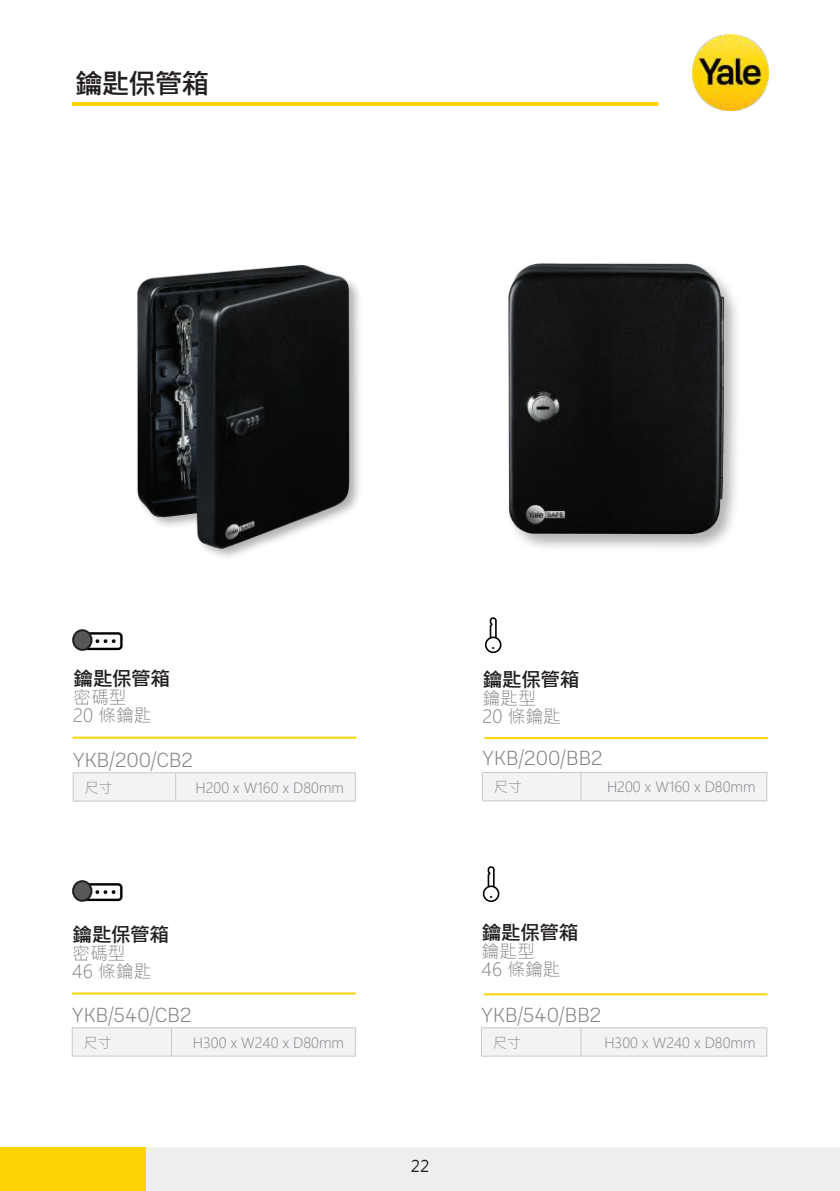
<style>
.page{position:relative;width:840px;height:1191px;background:#fff}
.page>*{position:absolute;margin:0;border:0;box-sizing:border-box;transform-origin:0 0}
.t1{font:700 28px "Microsoft Jheng Hei";letter-spacing:-.06em;color:#231f20}
.t2{font:300 20px "Yale Solis";letter-spacing:.005em;color:#808285}
.t3{font:700 20px "Microsoft Jheng Hei";letter-spacing:-.05em;color:#231f20}
.t4{font:300 18px/18px "Microsoft Jheng Hei";letter-spacing:-.01em;color:#818488}
.t5{font:16px "Microsoft Jheng Hei";color:#231f20}
.t6{font:300 14px "Microsoft Jheng Hei";color:#808285}
</style>
<div class="page">
<div style="left:0;top:1147px;width:146px;height:44px;background:#fed304"></div>
<div style="left:146px;top:1147px;width:693px;height:44px;background:#edefed"></div>
<hr style="left:72px;top:102px;width:586px;height:4px;background:#fed304">
<img style="left:692px;top:35px;width:75px;height:75px">
<div style="left:482px;top:772px;width:285px;height:29px;background:#f2f3f4"></div>
<hr style="left:482px;top:800px;width:98px;height:1px;background:#c7c8ca">
<hr style="left:580px;top:800px;width:186px;height:1px;background:#c7c8ca">
<svg style="left:73px;top:772px;width:283px;height:29px"></svg>
<hr style="left:73px;top:800px;width:103px;height:1px;background:#c7c8ca">
<hr style="left:176px;top:800px;width:179px;height:1px;background:#c7c8ca">
<svg style="left:481px;top:1027px;width:286px;height:29px"></svg>
<hr style="left:481px;top:1055px;width:99px;height:1px;background:#c7c8ca">
<hr style="left:580px;top:1055px;width:186px;height:1px;background:#c7c8ca">
<svg style="left:72px;top:1027px;width:284px;height:29px"></svg>
<hr style="left:72px;top:1055px;width:99px;height:1px;background:#c7c8ca">
<hr style="left:171px;top:1055px;width:184px;height:1px;background:#c7c8ca">
<div style="left:506px;top:261px;width:235px;height:292px;background:#231f20;opacity:.35"></div>
<img style="left:506px;top:261px;width:219px;height:275px">
<div style="left:135px;top:263px;width:227px;height:298px;background:#231f20;opacity:.35"></div>
<img style="left:135px;top:263px;width:220px;height:298px">
<hr style="left:73px;top:736px;width:283px;height:2px;background:#fed304">
<hr style="left:484px;top:737px;width:283px;height:2px;background:#fed304">
<hr style="left:483px;top:993px;width:284px;height:2px;background:#fed304">
<hr style="left:72px;top:992px;width:284px;height:2px;background:#fed304">
<div style="left:484px;top:636px;width:17px;height:17px;border:2px solid #000;border-radius:50%"></div>
<svg style="left:488px;top:617px;width:9px;height:33px"></svg>
<svg style="left:95px;top:639px;width:20px;height:4px"></svg>
<div style="left:80px;top:632px;width:42px;height:18px;border:2px solid #000;border-radius:3px"></div>
<div style="left:73px;top:630px;width:18px;height:20px;background:#57585a;border-radius:50%"></div>
<div style="left:72px;top:629px;width:20px;height:22px;border:2px solid #231f20;border-radius:50%"></div>
<div style="left:482px;top:885px;width:17px;height:17px;border:2px solid #000;border-radius:50%"></div>
<svg style="left:486px;top:866px;width:9px;height:33px"></svg>
<svg style="left:95px;top:890px;width:20px;height:4px"></svg>
<div style="left:80px;top:883px;width:42px;height:18px;border:2px solid #000;border-radius:3px"></div>
<div style="left:73px;top:881px;width:18px;height:19px;background:#57585a;border-radius:50%"></div>
<div style="left:72px;top:880px;width:20px;height:21px;border:2px solid #231f20;border-radius:50%"></div>
<h1 class="t1" style="left:75px;top:67px;width:136px">鑰匙保管箱</h1>
<h2 class="t3" style="left:73px;top:666px;width:99px">鑰匙保管箱</h2>
<p class="t4" style="left:73px;top:688px;width:80px">密碼型<br>20 條鑰匙</p>
<h2 class="t3" style="left:482px;top:667px;width:99px">鑰匙保管箱</h2>
<p class="t4" style="left:482px;top:689px;width:80px">鑰匙型<br>20 條鑰匙</p>
<h2 class="t2" style="left:73px;top:748px;width:121px">YKB/200/CB2</h2>
<h2 class="t2" style="left:482px;top:746px;width:122px">YKB/200/BB2</h2>
<p class="t6" style="left:84px;top:778px;width:29px">尺寸</p>
<p class="t6" style="left:195px;top:778px;width:150px">H200 x W160 x D80mm</p>
<p class="t6" style="left:493px;top:778px;width:29px">尺寸</p>
<p class="t6" style="left:606px;top:778px;width:150px">H200 x W160 x D80mm</p>
<h2 class="t3" style="left:72px;top:922px;width:99px">鑰匙保管箱</h2>
<p class="t4" style="left:72px;top:944px;width:81px">密碼型<br>46 條鑰匙</p>
<h2 class="t3" style="left:481px;top:920px;width:99px">鑰匙保管箱</h2>
<p class="t4" style="left:481px;top:942px;width:81px">鑰匙型<br>46 條鑰匙</p>
<h2 class="t2" style="left:72px;top:1003px;width:121px">YKB/540/CB2</h2>
<h2 class="t2" style="left:481px;top:1003px;width:121px">YKB/540/BB2</h2>
<p class="t6" style="left:83px;top:1033px;width:29px">尺寸</p>
<p class="t6" style="left:193px;top:1033px;width:153px">H300 x W240 x D80mm</p>
<p class="t6" style="left:492px;top:1033px;width:29px">尺寸</p>
<p class="t6" style="left:604px;top:1033px;width:153px">H300 x W240 x D80mm</p>
<p class="t5" style="left:410px;top:1156px;width:20px">22</p>
</div>
